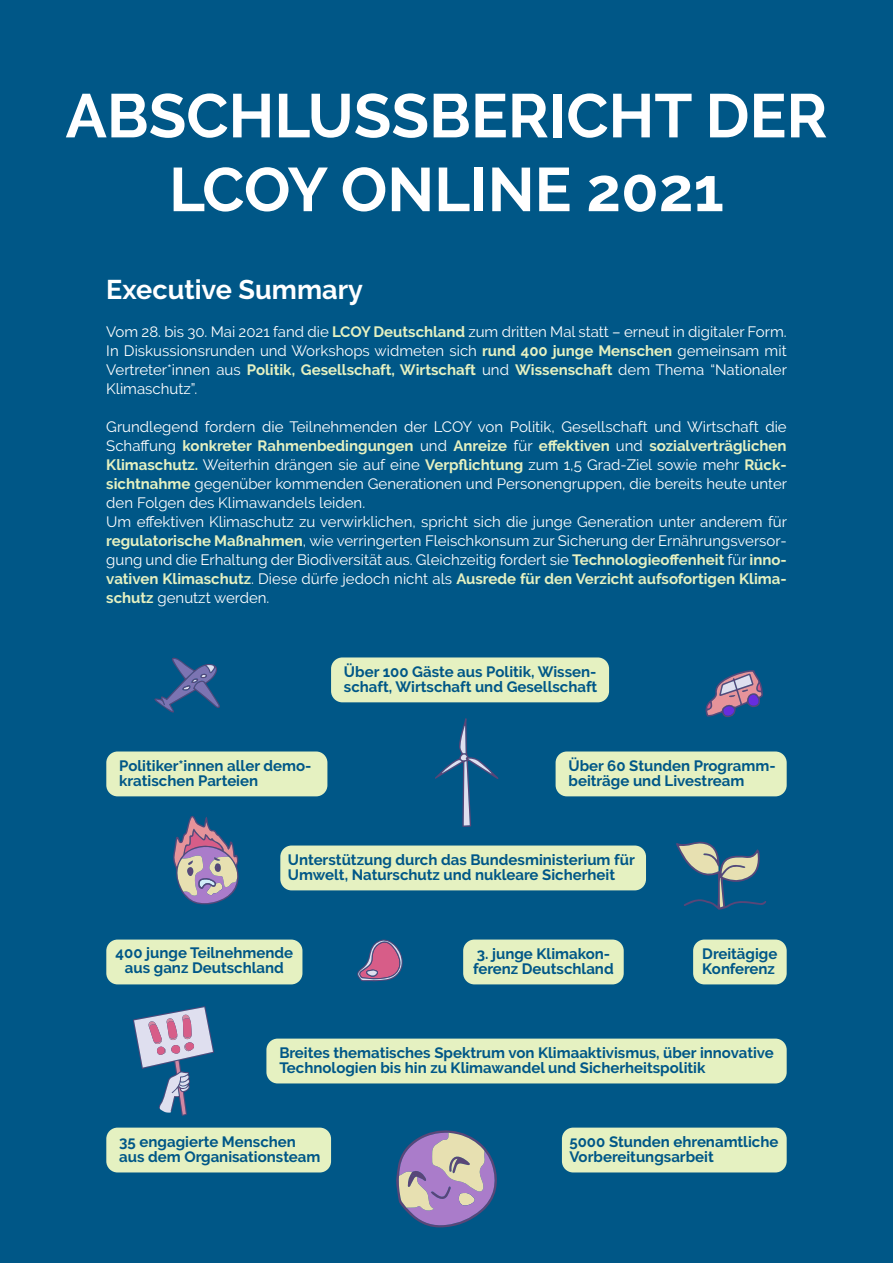
<style>
.page{position:relative;width:893px;height:1263px;background:#005787}
.page>*{position:absolute;margin:0;border:0;box-sizing:border-box;transform-origin:0 0}
.t1{font:700 61.5px/73.8px "Raleway";color:#fff;text-align:center}
.t2{font:700 27px "Raleway";color:#fff}
.t3{font:15px/19px "Raleway";color:#fff;text-align:justify}
.t4{font:700 15px/15px "Raleway";color:#005787}
.s1{font-weight:700;color:#e5f1c1}
</style>
<div class="page">
<svg style="left:705px;top:670px;width:58px;height:47px"></svg>
<svg style="left:396px;top:1130px;width:101px;height:97px"></svg>
<svg style="left:435px;top:718px;width:63px;height:109px"></svg>
<svg style="left:154px;top:658px;width:66px;height:55px"></svg>
<svg style="left:173px;top:816px;width:66px;height:89px"></svg>
<svg style="left:357px;top:939px;width:46px;height:42px"></svg>
<svg style="left:676px;top:841px;width:90px;height:69px"></svg>
<svg style="left:133px;top:1006px;width:81px;height:110px"></svg>
<div style="left:106px;top:939px;width:196px;height:45px;background:#e5f1c1;border-radius:11px"></div>
<div style="left:562px;top:1127px;width:225px;height:45px;background:#e5f1c1;border-radius:11px"></div>
<div style="left:280px;top:845px;width:366px;height:45px;background:#e5f1c1;border-radius:11px"></div>
<div style="left:556px;top:751px;width:231px;height:45px;background:#e5f1c1;border-radius:11px"></div>
<div style="left:106px;top:751px;width:221px;height:45px;background:#e5f1c1;border-radius:11px"></div>
<div style="left:266px;top:1038px;width:521px;height:45px;background:#e5f1c1;border-radius:11px"></div>
<div style="left:331px;top:657px;width:278px;height:45px;background:#e5f1c1;border-radius:11px"></div>
<div style="left:106px;top:1127px;width:225px;height:45px;background:#e5f1c1;border-radius:11px"></div>
<div style="left:693px;top:939px;width:94px;height:45px;background:#e5f1c1;border-radius:11px"></div>
<div style="left:463px;top:939px;width:161px;height:45px;background:#e5f1c1;border-radius:11px"></div>
<h1 class="t1" style="left:66px;top:79px;width:763px">ABSCHLUSSBERICHT DER<br>LCOY ONLINE 2021</h1>
<h2 class="t2" style="left:106px;top:274px;width:258px">Executive Summary</h2>
<p class="t3" style="left:106px;top:322px;width:682px">Vom 28. bis 30. Mai 2021 fand die <span class="s1">LCOY Deutschland</span> zum dritten Mal statt – erneut in digitaler Form.<br>In Diskussionsrunden und Workshops widmeten sich <span class="s1">rund 400 junge Menschen</span> gemeinsam mit Vertreter*innen aus <span class="s1">Politik, Gesellschaft, Wirtschaft</span> und <span class="s1">Wissenschaft</span> dem Thema “Nationaler Klimaschutz”.</p>
<p class="t3" style="left:106px;top:417px;width:682px;text-align:left">Grundlegend fordern die Teilnehmenden der LCOY von Politik, Gesellschaft und Wirtschaft die Schaffung <span class="s1">konkreter Rahmenbedingungen</span> und <span class="s1">Anreize</span> für <span class="s1">effektiven</span> und <span class="s1">sozialverträglichen Klimaschutz.</span> Weiterhin drängen sie auf eine <span class="s1">Verpflichtung</span> zum 1,5 Grad-Ziel sowie mehr <span class="s1">Rück&shy;sichtnahme</span> gegenüber kommenden Generationen und Personengruppen, die bereits heute unter den Folgen des Klimawandels leiden.<br>Um effektiven Klimaschutz zu verwirklichen, spricht sich die junge Generation unter anderem für <span class="s1">regulatorische Maßnahmen</span>, wie verringerten Fleischkonsum zur Sicherung der Ernährungsversor&shy;gung und die Erhaltung der Biodiversität aus. Gleichzeitig fordert sie <span class="s1">Technologieoffenheit</span> für <span class="s1">inno&shy;vativen Klimaschutz</span>. Diese dürfe jedoch nicht als <span class="s1">Ausrede für den Verzicht aufsofortigen Klima&shy;schutz</span> genutzt werden.</p>
<p class="t4" style="left:119px;top:758px;width:194px">Politiker*innen aller demo&shy;kratischen Parteien</p>
<p class="t4" style="left:344px;top:664px;width:255px">Über 100 Gäste aus Politik, Wissen&shy;schaft, Wirtschaft und Gesellschaft</p>
<p class="t4" style="left:568px;top:758px;width:209px">Über 60 Stunden Programm&shy;beiträge und Livestream</p>
<p class="t4" style="left:288px;top:852px;width:348px">Unterstützung durch das Bundesministerium für<br>Umwelt, Naturschutz und nukleare Sicherheit</p>
<p class="t4" style="left:116px;top:946px;width:179px;text-align:center">400 junge Teilnehmende aus ganz Deutschland</p>
<p class="t4" style="left:473px;top:946px;width:142px">3. junge Klimakon&shy;ferenz Deutschland</p>
<p class="t4" style="left:702px;top:946px;width:77px">Dreitägige<br>Konferenz</p>
<p class="t4" style="left:279px;top:1045px;width:496px">Breites thematisches Spektrum von Klimaaktivismus, über innovative<br>Technologien bis hin zu Klimawandel und Sicherheitspolitik</p>
<p class="t4" style="left:119px;top:1134px;width:203px">35 engagierte Menschen aus dem Organisationsteam</p>
<p class="t4" style="left:569px;top:1134px;width:210px">5000 Stunden ehrenamtliche<br>Vorbereitungsarbeit</p>
</div>
